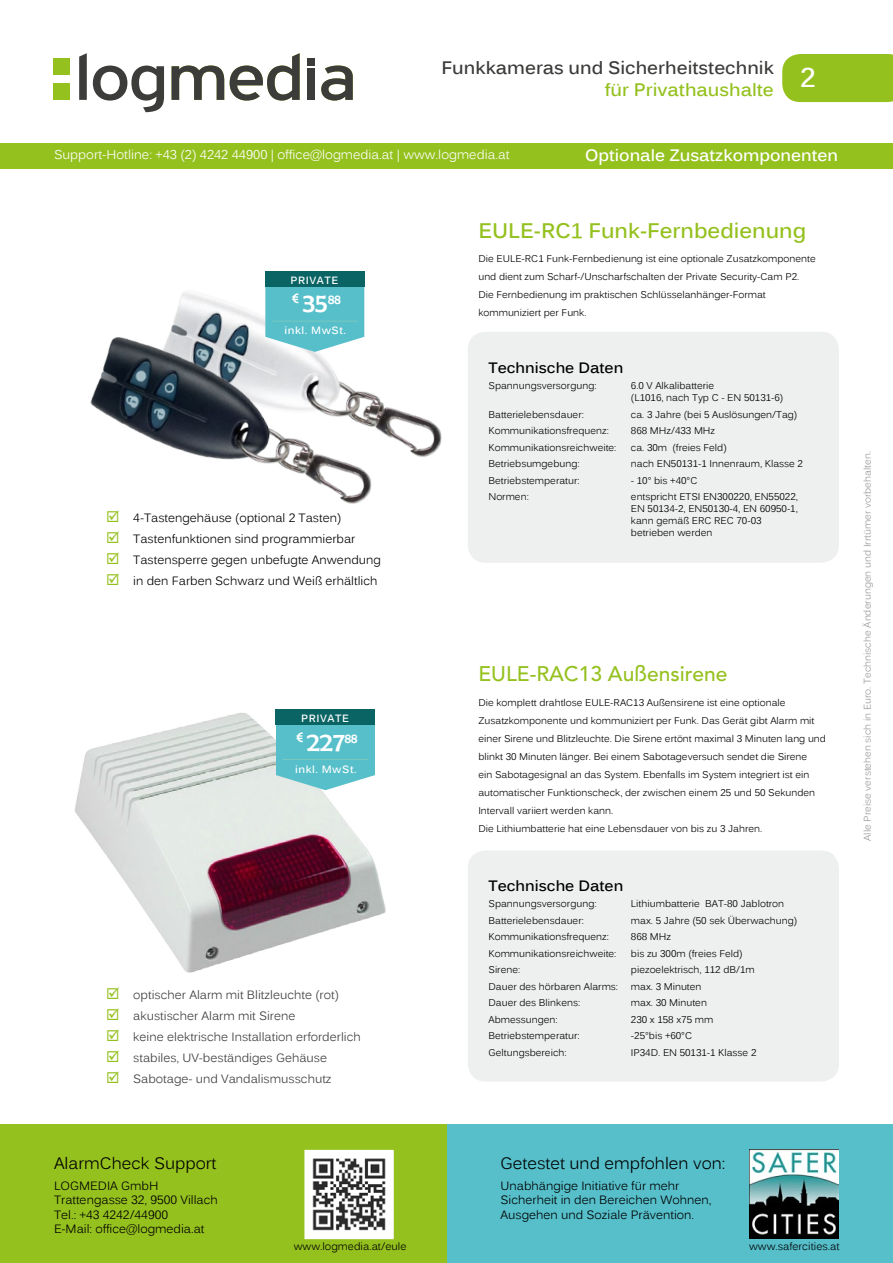
<style>
.page{position:relative;width:893px;height:1263px;background:#fff}
.page>*{position:absolute;margin:0;border:0;box-sizing:border-box;transform-origin:0 0}
.t1{font:27px "Berlin Sans FB";color:#fff}
.t2{font:700 27px "Kalinga";color:#fff}
.t3{font:700 21px "Kalinga";color:#95c11f}
.t4{font:500 21px "Avenir LT";color:#95c11f}
.t5{font:700 18px "Kalinga";color:#3c3c3b}
.t6{font:700 18px "Kalinga";color:#95c11f}
.t7{font:16.5px "Kalinga";color:#000}
.t8{font:700 16.5px "Kalinga";color:#fff}
.t9{font:700 15px "Kalinga";color:#000}
.t10{font:12.75px "Kalinga";color:#fff}
.t11{font:12px/14.4px "Kalinga";color:#000}
.t12{font:12px "Kalinga";color:#3c3c3b}
.t13{font:10.5px "Kalinga";color:#000}
.t14{font:700 10.5px "Kalinga";letter-spacing:.05em;color:#fff}
.t15{font:9.75px "Kalinga";color:#000}
.t16{font:9.75px "Kalinga";color:#9a999a}
</style>
<div class="page">
<div style="left:0;top:143px;width:893px;height:26px;background:#95c11f"></div>
<div style="left:53px;top:58px;width:17px;height:17px;background:#95c11f"></div>
<svg style="left:79px;top:53px;width:8px;height:47px"></svg>
<svg style="left:93px;top:66px;width:71px;height:46px"></svg>
<svg style="left:172px;top:66px;width:52px;height:34px"></svg>
<svg style="left:230px;top:53px;width:70px;height:48px"></svg>
<div style="left:308px;top:69px;width:7px;height:31px;background:#3c3c3b"></div>
<svg style="left:321px;top:66px;width:32px;height:35px"></svg>
<div style="left:53px;top:83px;width:17px;height:17px;background:#95c11f"></div>
<div style="left:308px;top:58px;width:7px;height:8px;background:#3c3c3b"></div>
<div style="left:782px;top:54px;width:111px;height:48px;background:#95c11f"></div>
<div style="left:446px;top:1125px;width:447px;height:138px;background:#56bfca"></div>
<div style="left:0;top:1125px;width:446px;height:138px;background:#95c11f"></div>
<img style="left:750px;top:1149px;width:89px;height:89px">
<img style="left:308px;top:1154px;width:82px;height:81px">
<div style="left:304px;top:1150px;width:90px;height:89px;border:3px solid #fff"></div>
<div style="left:468px;top:850px;width:371px;height:231px;background:#eeefef;border-radius:18px"></div>
<img style="left:75px;top:709px;width:311px;height:264px">
<svg style="left:276px;top:725px;width:99px;height:65px;background:#67c5ce"></svg>
<div style="left:276px;top:709px;width:99px;height:16px;background:#0b6464"></div>
<hr style="left:283px;top:759px;width:85px;height:1px;background:#e5e9a2">
<img style="left:364px;top:271px;width:78px;height:186px">
<img style="left:90px;top:285px;width:299px;height:219px">
<div style="left:468px;top:332px;width:371px;height:231px;background:#eeefef;border-radius:18px"></div>
<svg style="left:265px;top:287px;width:99px;height:65px;background:#69c5cf"></svg>
<div style="left:265px;top:271px;width:99px;height:16px;background:#0b6464"></div>
<hr style="left:272px;top:321px;width:86px;height:1px;background:#e5e9a2">
<p class="t5" style="left:442px;top:56px;width:334px">Funkkameras und Sicherheitstechnik</p>
<p class="t6" style="left:605px;top:78px;width:171px">für Privathaushalte</p>
<p class="t2" style="left:800px;top:60px;width:17px">2</p>
<p class="t10" style="left:54px;top:147px;width:457px">Support-Hotline: +43 (2) 4242 44900 | office@logmedia.at | www.logmedia.at</p>
<p class="t8" style="left:585px;top:144px;width:254px">Optionale Zusatzkomponenten</p>
<p class="t14" style="left:291px;top:273px;width:49px">PRIVATE</p>
<p class="t1" style="left:292px;top:288px;width:50px"><sup>€</sup> 35<sup>88</sup></p>
<p class="t14" style="left:284px;top:324px;width:63px">inkl. MwSt.</p>
<p class="t11" style="left:133px;top:512px;width:209px">4-Tastengehäuse (optional 2 Tasten)</p>
<p class="t11" style="left:133px;top:533px;width:224px">Tastenfunktionen sind programmierbar</p>
<p class="t11" style="left:133px;top:554px;width:249px">Tastensperre gegen unbefugte Anwendung</p>
<p class="t11" style="left:133px;top:575px;width:246px">in den Farben Schwarz und Weiß erhältlich</p>
<p class="t14" style="left:301px;top:711px;width:49px">PRIVATE</p>
<p class="t1" style="left:296px;top:726px;width:63px"><sup>€</sup> 227<sup>88</sup></p>
<p class="t14" style="left:295px;top:762px;width:63px">inkl. MwSt.</p>
<p class="t12" style="left:133px;top:986px;width:207px">optischer Alarm mit Blitzleuchte (rot)</p>
<p class="t12" style="left:133px;top:1007px;width:164px">akustischer Alarm mit Sirene</p>
<p class="t12" style="left:133px;top:1028px;width:229px">keine elektrische Installation erforderlich</p>
<p class="t12" style="left:133px;top:1049px;width:195px">stabiles, UV-beständiges Gehäuse</p>
<p class="t12" style="left:133px;top:1070px;width:200px">Sabotage- und Vandalismusschutz</p>
<p class="t3" style="left:478px;top:217px;width:329px">EULE-RC1 Funk-Fernbedienung</p>
<p class="t15" style="left:478px;top:252px;width:339px">Die EULE-RC1 Funk-Fernbedienung ist eine optionale Zusatzkomponente</p>
<p class="t15" style="left:478px;top:270px;width:322px">und dient zum Scharf-/Unscharfschalten der Private Security-Cam P2.</p>
<p class="t15" style="left:478px;top:288px;width:289px">Die Fernbedienung im praktischen Schlüsselanhänger-Format</p>
<p class="t15" style="left:478px;top:306px;width:110px">kommuniziert per Funk.</p>
<p class="t9" style="left:488px;top:358px;width:136px">Technische Daten</p>
<p class="t15" style="left:488px;top:379px;width:110px">Spannungsversorgung:</p>
<p class="t15" style="left:631px;top:379px;width:85px">6.0 V Alkalibatterie</p>
<p class="t15" style="left:631px;top:391px;width:154px">(L1016, nach Typ C - EN 50131-6)</p>
<p class="t15" style="left:488px;top:408px;width:97px">Batterielebensdauer:</p>
<p class="t15" style="left:631px;top:408px;width:168px">ca. 3 Jahre (bei 5 Auslösungen/Tag)</p>
<p class="t15" style="left:488px;top:424px;width:122px">Kommunikationsfrequenz:</p>
<p class="t15" style="left:631px;top:424px;width:86px">868 MHz/433 MHz</p>
<p class="t15" style="left:488px;top:441px;width:129px">Kommunikationsreichweite:</p>
<p class="t15" style="left:631px;top:441px;width:97px">ca. 30m (freies Feld)</p>
<p class="t15" style="left:488px;top:457px;width:93px">Betriebsumgebung:</p>
<p class="t15" style="left:631px;top:457px;width:174px">nach EN50131-1 Innenraum, Klasse 2</p>
<p class="t15" style="left:488px;top:474px;width:93px">Betriebstemperatur:</p>
<p class="t15" style="left:631px;top:474px;width:68px">- 10° bis +40°C</p>
<p class="t15" style="left:488px;top:490px;width:42px">Normen:</p>
<p class="t15" style="left:631px;top:490px;width:168px">entspricht ETSI EN300220, EN55022,</p>
<p class="t15" style="left:631px;top:502px;width:168px">EN 50134-2, EN50130-4, EN 60950-1,</p>
<p class="t15" style="left:631px;top:514px;width:132px">kann gemäß ERC REC 70-03</p>
<p class="t15" style="left:631px;top:526px;width:83px">betrieben werden</p>
<p class="t4" style="left:478px;top:662px;width:250px">EULE-RAC13 Außensirene</p>
<p class="t15" style="left:478px;top:696px;width:309px">Die komplett drahtlose EULE-RAC13 Außensirene ist eine optionale</p>
<p class="t15" style="left:478px;top:714px;width:338px">Zusatzkomponente und kommuniziert per Funk. Das Gerät gibt Alarm mit</p>
<p class="t15" style="left:478px;top:732px;width:349px">einer Sirene und Blitzleuchte. Die Sirene ertönt maximal 3 Minuten lang und</p>
<p class="t15" style="left:478px;top:750px;width:330px">blinkt 30 Minuten länger. Bei einem Sabotageversuch sendet die Sirene</p>
<p class="t15" style="left:478px;top:768px;width:333px">ein Sabotagesignal an das System. Ebenfalls im System integriert ist ein</p>
<p class="t15" style="left:478px;top:786px;width:338px">automatischer Funktionscheck, der zwischen einem 25 und 50 Sekunden</p>
<p class="t15" style="left:478px;top:804px;width:136px">Intervall variiert werden kann.</p>
<p class="t15" style="left:478px;top:822px;width:285px">Die Lithiumbatterie hat eine Lebensdauer von bis zu 3 Jahren.</p>
<p class="t9" style="left:488px;top:876px;width:136px">Technische Daten</p>
<p class="t15" style="left:488px;top:897px;width:110px">Spannungsversorgung:</p>
<p class="t15" style="left:631px;top:897px;width:155px">Lithiumbatterie BAT-80 Jablotron</p>
<p class="t15" style="left:488px;top:914px;width:97px">Batterielebensdauer:</p>
<p class="t15" style="left:631px;top:914px;width:168px">max. 5 Jahre (50 sek Überwachung)</p>
<p class="t15" style="left:488px;top:930px;width:122px">Kommunikationsfrequenz:</p>
<p class="t15" style="left:631px;top:930px;width:42px">868 MHz</p>
<p class="t15" style="left:488px;top:947px;width:129px">Kommunikationsreichweite:</p>
<p class="t15" style="left:631px;top:947px;width:113px">bis zu 300m (freies Feld)</p>
<p class="t15" style="left:488px;top:963px;width:33px">Sirene:</p>
<p class="t15" style="left:631px;top:963px;width:125px">piezoelektrisch, 112 dB/1m</p>
<p class="t15" style="left:488px;top:980px;width:131px">Dauer des hörbaren Alarms:</p>
<p class="t15" style="left:631px;top:980px;width:72px">max. 3 Minuten</p>
<p class="t15" style="left:488px;top:996px;width:93px">Dauer des Blinkens:</p>
<p class="t15" style="left:631px;top:996px;width:78px">max. 30 Minuten</p>
<p class="t15" style="left:488px;top:1013px;width:71px">Abmessungen:</p>
<p class="t15" style="left:631px;top:1013px;width:84px">230 x 158 x75 mm</p>
<p class="t15" style="left:488px;top:1029px;width:93px">Betriebstemperatur:</p>
<p class="t15" style="left:631px;top:1029px;width:63px">-25°bis +60°C</p>
<p class="t15" style="left:488px;top:1046px;width:80px">Geltungsbereich:</p>
<p class="t15" style="left:631px;top:1046px;width:127px">IP34D. EN 50131-1 Klasse 2</p>
<p class="t16" style="left:861px;top:841px;width:391px;rotate:-90deg">Alle Preise verstehen sich in Euro. Technische Änderungen und Irrtümer vorbehalten.</p>
<p class="t7" style="left:54px;top:1152px;width:164px">AlarmCheck Support</p>
<p class="t11" style="left:54px;top:1179px;width:106px">LOGMEDIA GmbH</p>
<p class="t11" style="left:54px;top:1194px;width:165px">Trattengasse 32, 9500 Villach<br>Tel.: +43 4242/44900</p>
<p class="t11" style="left:54px;top:1223px;width:152px">E-Mail: office@logmedia.at</p>
<p class="t7" style="left:500px;top:1152px;width:226px">Getestet und empfohlen von:</p>
<p class="t11" style="left:500px;top:1179px;width:212px">Unabhängige Initiative für mehr<br>Sicherheit in den Bereichen Wohnen,<br>Ausgehen und Soziale Prävention.</p>
<p class="t13" style="left:294px;top:1239px;width:114px">www.logmedia.at/eule</p>
<p class="t13" style="left:749px;top:1239px;width:92px">www.safercities.at</p>
</div>
